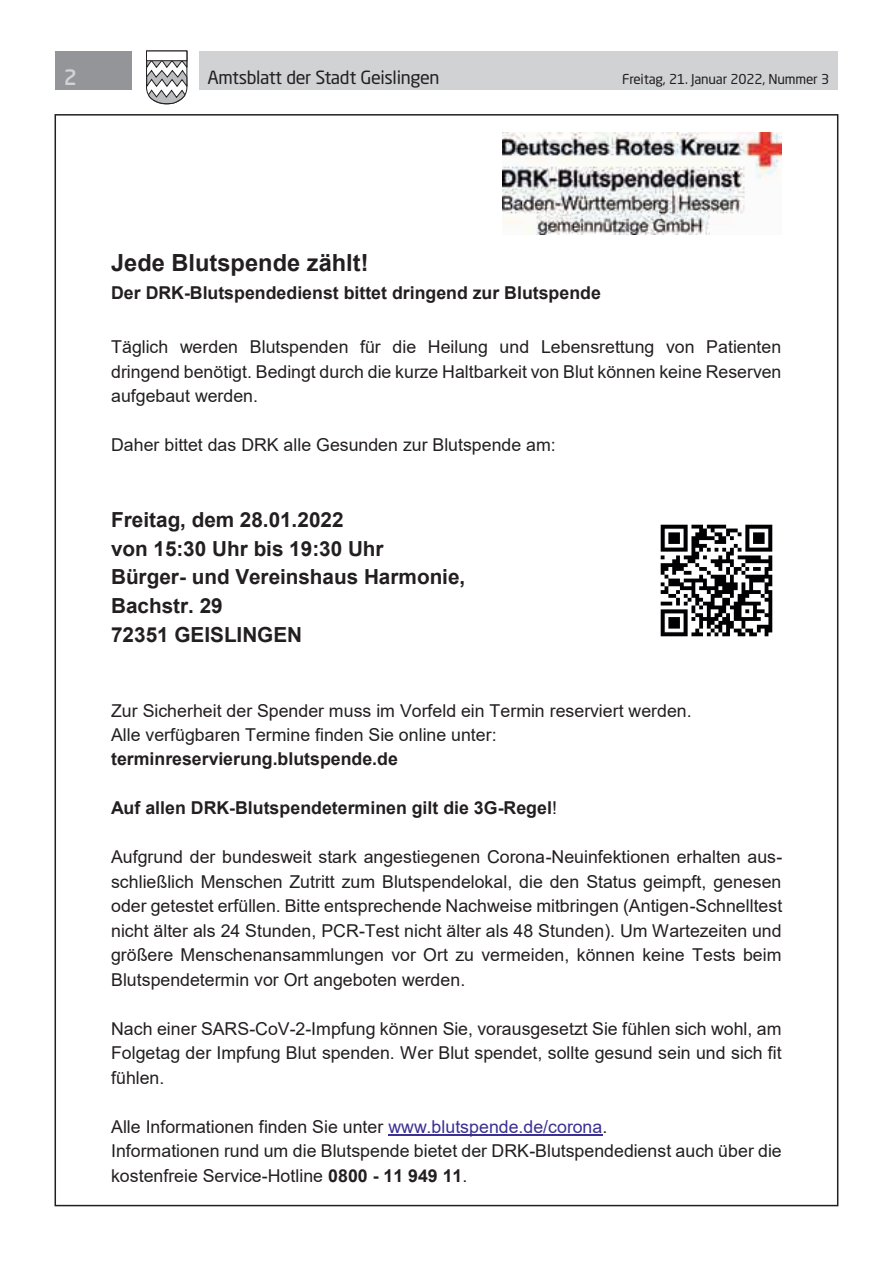
<style>
.page{position:relative;width:893px;height:1263px;background:#fff}
.page>*{position:absolute;margin:0;border:0;box-sizing:border-box;transform-origin:0 0}
.t1{font:700 23.55px "Arial";color:#231f20}
.t2{font:500 21px "Neo Sans Std";color:#d1d2d4}
.t3{font:700 20.7px/28.5px "Arial";color:#231f20}
.t4{font:18px "Neo Sans Std";letter-spacing:-.02em;color:#231f20}
.t5{font:17.7px/24.5px "Arial";color:#231f20;text-align:justify}
.t6{font:700 17.7px "Arial";color:#231f20}
.t7{font:13.5px "Neo Sans Std";letter-spacing:-.015em;color:#231f20}
.s1{font-weight:400}
.s2{color:#3a2f92}
.s3{font-weight:700}
</style>
<div class="page">
<div style="left:199px;top:51px;width:639px;height:38px;background:#d1d2d4"></div>
<div style="left:55px;top:51px;width:77px;height:38px;background:#939598"></div>
<svg style="left:146px;top:50px;width:42px;height:55px"></svg>
<div style="left:146px;top:51px;width:41px;height:10px;background:#fff;border:1px solid #231f20"></div>
<hr style="left:388px;top:1135px;width:214px;height:1px;background:#3a2f92">
<img style="left:503px;top:133px;width:279px;height:101px">
<img style="left:660px;top:524px;width:113px;height:113px">
<p class="t2" style="left:64px;top:64px;width:15px">2</p>
<p class="t4" style="left:207px;top:66px;width:234px">Amtsblatt der Stadt Geislingen</p>
<p class="t7" style="left:622px;top:71px;width:209px">Freitag, 21. Januar 2022, Nummer 3</p>
<h1 class="t1" style="left:111px;top:247px;width:259px">Jede Blutspende zählt!</h1>
<p class="t6" style="left:111px;top:280px;width:491px">Der DRK-Blutspendedienst bittet dringend zur Blutspende</p>
<p class="t5" style="left:111px;top:335px;width:672px">Täglich werden Blutspenden für die Heilung und Lebensrettung von Patienten dringend benötigt. Bedingt durch die kurze Haltbarkeit von Blut können keine Reserven aufgebaut werden.</p>
<p class="t5" style="left:111px;top:433px;width:446px">Daher bittet das DRK alle Gesunden zur Blutspende am:</p>
<p class="t3" style="left:111px;top:506px;width:356px">Freitag, dem 28.01.2022<br>von 15:30 Uhr bis 19:30 Uhr<br>Bürger- und Vereinshaus Harmonie,<br>Bachstr. 29<br>72351 GEISLINGEN</p>
<p class="t5" style="left:111px;top:698px;width:582px">Zur Sicherheit der Spender muss im Vorfeld ein Termin reserviert werden.<br>Alle verfügbaren Termine finden Sie online unter:</p>
<p class="t6" style="left:111px;top:747px;width:288px">terminreservierung.blutspende.de</p>
<p class="t6" style="left:111px;top:796px;width:447px">Auf allen DRK-Blutspendeterminen gilt die 3G-Regel<span class="s1">!</span></p>
<p class="t5" style="left:111px;top:845px;width:673px">Aufgrund der bundesweit stark angestiegenen Corona-Neuinfektionen erhalten aus&shy;schließlich Menschen Zutritt zum Blutspendelokal, die den Status geimpft, genesen oder getestet erfüllen. Bitte entsprechende Nachweise mitbringen (Antigen-Schnelltest nicht älter als 24 Stunden, PCR-Test nicht älter als 48 Stunden). Um Wartezeiten und größere Menschenansammlungen vor Ort zu vermeiden, können keine Tests beim Blutspendetermin vor Ort angeboten werden.</p>
<p class="t5" style="left:111px;top:1016px;width:672px">Nach einer SARS-CoV-2-Impfung können Sie, vorausgesetzt Sie fühlen sich wohl, am Folgetag der Impfung Blut spenden. Wer Blut spendet, sollte gesund sein und sich fit fühlen.</p>
<p class="t5" style="left:111px;top:1114px;width:672px;text-align:left">Alle Informationen finden Sie unter <span class="s2">www.blutspende.de/corona</span>.<br>Informationen rund um die Blutspende bietet der DRK-Blutspendedienst auch über die kostenfreie Service-Hotline <span class="s3">0800 - 11 949 11</span>.</p>
</div>
